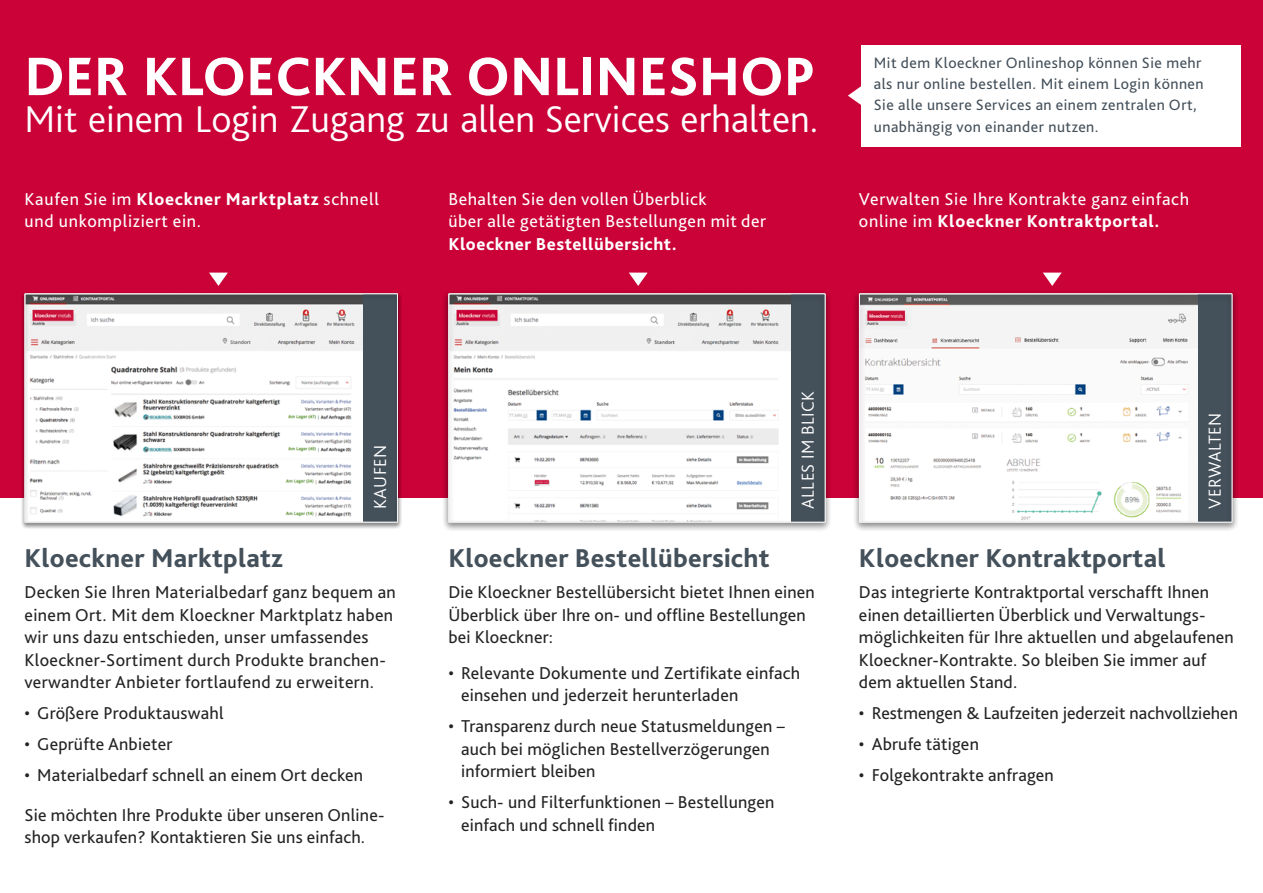
<style>
.page{position:relative;width:1263px;height:893px;background:#fff}
.page>*{position:absolute;margin:0;border:0;box-sizing:border-box;transform-origin:0 0}
.t1{font:800 56.7px "Kl Bliss";color:#fff}
.t2{font:300 39px "Kl Bliss";color:#fff}
.t3{font:800 27px "Kl Bliss";letter-spacing:.01em;color:#44505a}
.t4{font:300 18.15px "Kl Bliss";letter-spacing:.02em;color:#fff}
.t5{font:18px/22.5px "Kl Bliss";letter-spacing:.01em;color:#232323}
.t6{font:18px/22.5px "Kl Bliss";letter-spacing:.03em;color:#fff}
.t7{font:800 18px "Kl Bliss";letter-spacing:.03em;color:#fff}
.t8{font:15.75px/21.3px "Kl Bliss";letter-spacing:.03em;color:#44505a}
.s1{font-weight:800}
</style>
<div class="page">
<div style="left:0;top:0;width:1263px;height:497px;background:#ca0237"></div>
<svg style="left:209px;top:273px;width:19px;height:13px"></svg>
<svg style="left:629px;top:273px;width:19px;height:13px"></svg>
<svg style="left:1043px;top:273px;width:19px;height:13px"></svg>
<div style="left:442px;top:290px;width:390px;height:242px;background:#000;opacity:.45"></div>
<div style="left:448px;top:293px;width:377px;height:230px;border:1px solid #f4f4f4"></div>
<div style="left:20px;top:292px;width:382px;height:237px;background:#000;opacity:.45"></div>
<div style="left:24px;top:293px;width:374px;height:230px;border:1px solid #f4f4f4"></div>
<div style="left:852px;top:290px;width:387px;height:242px;background:#000;opacity:.45"></div>
<div style="left:859px;top:293px;width:373px;height:230px;border:1px solid #f4f4f4"></div>
<div style="left:861px;top:45px;width:380px;height:102px;background:#fff"></div>
<svg style="left:848px;top:86px;width:13px;height:19px"></svg>
<h1 class="t1" style="left:24px;top:41px;width:792px">DER KLOECKNER ONLINESHOP</h1>
<h2 class="t2" style="left:24px;top:95px;width:795px">Mit einem Login Zugang zu allen Services erhalten.</h2>
<p class="t6" style="left:24px;top:187px;width:356px">Kaufen Sie im <span class="s1">Kloeckner Marktplatz</span> schnell und unkompliziert ein.</p>
<p class="t6" style="left:448px;top:187px;width:319px">Behalten Sie den vollen Überblick<br>über alle getätigten Bestellungen mit der</p>
<p class="t7" style="left:448px;top:232px;width:230px">Kloeckner Bestellübersicht.</p>
<p class="t8" style="left:874px;top:52px;width:331px">Mit dem Kloeckner Onlineshop können Sie mehr als nur online bestellen. Mit einem Login können Sie alle unsere Services an einem zentralen Ort, unabhängig von einander nutzen.</p>
<p class="t6" style="left:859px;top:187px;width:332px">Verwalten Sie Ihre Kontrakte ganz einfach online im <span class="s1">Kloeckner Kontraktportal.</span></p>
<p class="t4" style="left:369px;top:509px;width:65px;rotate:-90deg">KAUFEN</p>
<h3 class="t3" style="left:24px;top:542px;width:260px">Kloeckner Marktplatz</h3>
<p class="t5" style="left:24px;top:581px;width:373px">Decken Sie Ihren Materialbedarf ganz bequem an einem Ort. Mit dem Kloeckner Marktplatz haben wir uns dazu entschieden, unser umfassendes Kloeckner-Sortiment durch Produkte branchen&shy;verwandter Anbieter fortlaufend zu erweitern.</p>
<p class="t5" style="left:24px;top:702px;width:201px">• Größere Produktauswahl</p>
<p class="t5" style="left:24px;top:733px;width:149px">• Geprüfte Anbieter</p>
<p class="t5" style="left:24px;top:755px;width:361px;line-height:39.5px">• Materialbedarf schnell an einem Ort decken<br>Sie möchten Ihre Produkte über unseren Online-</p>
<p class="t5" style="left:24px;top:826px;width:342px">shop verkaufen? Kontaktieren Sie uns einfach.</p>
<p class="t4" style="left:796px;top:509px;width:119px;rotate:-90deg">ALLES IM BLICK</p>
<h3 class="t3" style="left:448px;top:542px;width:323px">Kloeckner Bestellübersicht</h3>
<p class="t5" style="left:448px;top:581px;width:368px">Die Kloeckner Bestellübersicht bietet Ihnen einen<br>Überblick über Ihre on- und offline Bestellungen bei Kloeckner:</p>
<p class="t5" style="left:461px;top:661px;width:341px;text-indent:-13px">• Relevante Dokumente und Zertifikate einfach einsehen und jederzeit herunterladen</p>
<p class="t5" style="left:461px;top:714px;width:325px;text-indent:-13px">• Transparenz durch neue Statusmeldungen – auch bei möglichen Bestellverzögerungen informiert bleiben</p>
<p class="t5" style="left:461px;top:790px;width:315px;text-indent:-13px">• Such- und Filterfunktionen – Bestellungen einfach und schnell finden</p>
<p class="t4" style="left:1203px;top:509px;width:97px;rotate:-90deg">VERWALTEN</p>
<h3 class="t3" style="left:859px;top:542px;width:308px">Kloeckner Kontraktportal</h3>
<p class="t5" style="left:859px;top:581px;width:376px">Das integrierte Kontraktportal verschafft Ihnen einen detaillierten Überblick und Verwaltungs&shy;möglichkeiten für Ihre aktuellen und abgelaufenen Kloeckner-Kontrakte. So bleiben Sie immer auf dem aktuellen Stand.</p>
<p class="t5" style="left:859px;top:702px;width:381px">• Restmengen &amp; Laufzeiten jederzeit nachvollziehen</p>
<p class="t5" style="left:859px;top:733px;width:121px">• Abrufe tätigen</p>
<p class="t5" style="left:859px;top:764px;width:196px">• Folgekontrakte anfragen</p>
</div>
